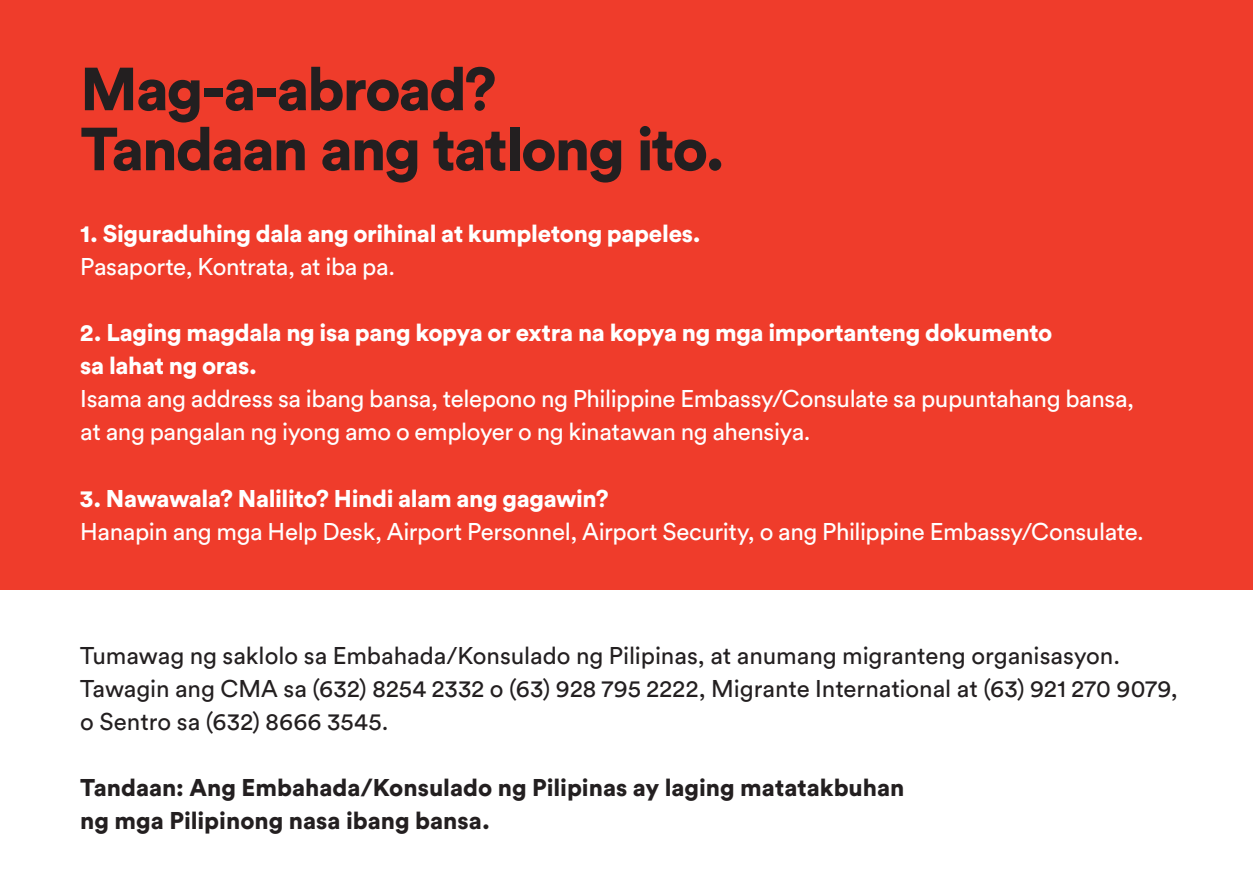
<style>
.page{position:relative;width:1253px;height:886px;background:#fff}
.page>*{position:absolute;margin:0;border:0;box-sizing:border-box;transform-origin:0 0}
.t1{font:900 60px/60px "Circular Std";letter-spacing:-.035em;color:#231f20}
.t2{font:24px/33px "Circular Std";letter-spacing:-.015em;color:#fff}
.t3{font:24px/33px "Circular Std";color:#231f20}
.t4{font:900 24px/33px "Circular Std";letter-spacing:-.015em;color:#fff}
.t5{font:900 24px/33px "Circular Std";color:#231f20}
</style>
<div class="page">
<div style="left:0;top:0;width:1253px;height:590px;background:#ef3c2b"></div>
<h1 class="t1" style="left:80px;top:58px;width:646px">Mag-a-abroad?<br>Tandaan ang tatlong ito.</h1>
<p class="t4" style="left:80px;top:216px;width:622px">1. Siguraduhing dala ang orihinal at kumpletong papeles.</p>
<p class="t2" style="left:80px;top:250px;width:316px">Pasaporte, Kontrata, at iba pa.</p>
<p class="t4" style="left:80px;top:316px;width:974px">2. Laging magdala ng isa pang kopya or extra na kopya ng mga importanteng dokumento sa lahat ng oras.</p>
<p class="t2" style="left:80px;top:382px;width:1055px">Isama ang address sa ibang bansa, telepono ng Philippine Embassy/Consulate sa pupuntahang bansa, at ang pangalan ng iyong amo o employer o ng kinatawan ng ahensiya.</p>
<p class="t4" style="left:80px;top:481px;width:530px">3. Nawawala? Nalilito? Hindi alam ang gagawin?</p>
<p class="t2" style="left:80px;top:514px;width:1065px">Hanapin ang mga Help Desk, Airport Personnel, Airport Security, o ang Philippine Embassy/Consulate.</p>
<p class="t3" style="left:80px;top:638px;width:1099px">Tumawag ng saklolo sa Embahada/Konsulado ng Pilipinas, at anumang migranteng organisasyon.<br>Tawagin ang CMA sa (632) 8254 2332 o (63) 928 795 2222, Migrante International at (63) 921 270 9079, o Sentro sa (632) 8666 3545.</p>
<p class="t5" style="left:80px;top:770px;width:826px">Tandaan: Ang Embahada/Konsulado ng Pilipinas ay laging matatakbuhan ng mga Pilipinong nasa ibang bansa.</p>
</div>
